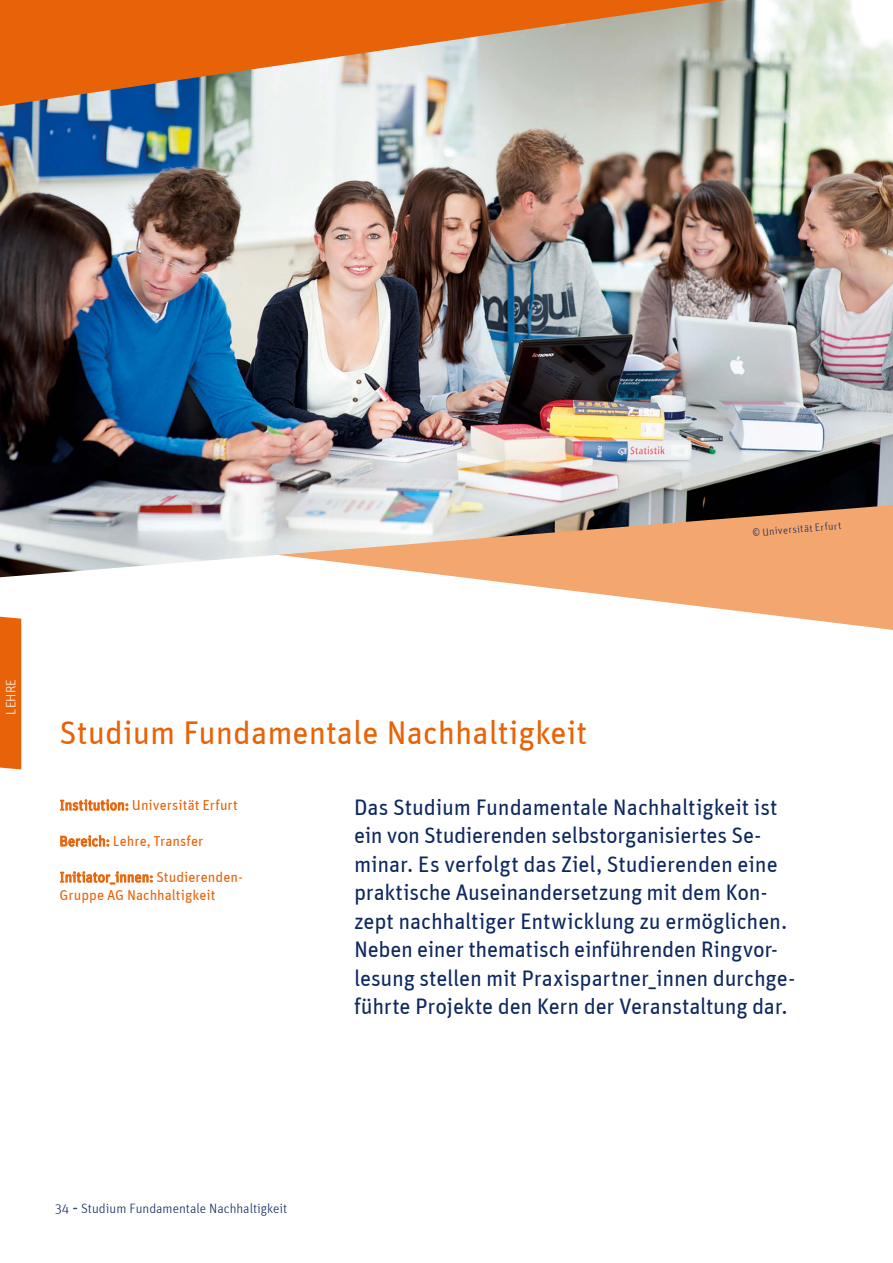
<style>
.page{position:relative;width:893px;height:1263px;background:#fff}
.page>*{position:absolute;margin:0;border:0;box-sizing:border-box;transform-origin:0 0}
.t1{font:32.85px "Unit";color:#e86308}
.t2{font:22.5px/28.5px "Unit";letter-spacing:-.01em;color:#0f285f}
.t3{font:14.4px/18px "Unit";color:#e86308}
.t4{font:300 13.5px "Unit";color:#0f285f}
.t5{font:300 13.5px "Unit";color:#fff}
.t6{font:300 10.5px "Unit";color:#0f285f}
</style>
<div class="page">
<div style="left:0;top:630px;width:21px;height:139px;background:#e86308"></div>
<svg style="left:0;top:577px;width:893px;height:53px"></svg>
<img style="left:0;top:0;width:893px;height:577px">
<svg style="left:0;top:0;width:727px;height:106px;background:#d29364"></svg>
<svg style="left:60px;top:799px;width:68px;height:11px"></svg>
<svg style="left:60px;top:835px;width:49px;height:12px"></svg>
<svg style="left:60px;top:871px;width:93px;height:13px"></svg>
<p class="t6" style="left:752px;top:529px;width:91px;rotate:-5deg">© Universität Erfurt</p>
<p class="t5" style="left:6px;top:715px;width:37px;rotate:-90deg">LEHRE</p>
<h1 class="t1" style="left:60px;top:720px;width:529px">Studium Fundamentale Nachhaltigkeit</h1>
<p class="t3" style="left:60px;top:797px;width:180px">Institution: Universität Erfurt</p>
<p class="t3" style="left:60px;top:833px;width:145px">Bereich: Lehre, Transfer</p>
<p class="t3" style="left:60px;top:869px;width:185px">Initiator_innen: Studierenden-<br>Gruppe AG Nachhaltigkeit</p>
<p class="t2" style="left:354px;top:795px;width:443px">Das Studium Fundamentale Nachhaltigkeit ist ein von Studierenden selbstorganisiertes Se&shy;minar. Es verfolgt das Ziel, Studierenden eine praktische Auseinandersetzung mit dem Kon&shy;zept nachhaltiger Entwicklung zu ermöglichen.<br>Neben einer thematisch einführenden Ringvor&shy;lesung stellen mit Praxispartner_innen durchge&shy;führte Projekte den Kern der Veranstaltung dar.</p>
<p class="t4" style="left:55px;top:1203px;width:234px">34 ∙∙∙ Studium Fundamentale Nachhaltigkeit</p>
</div>
